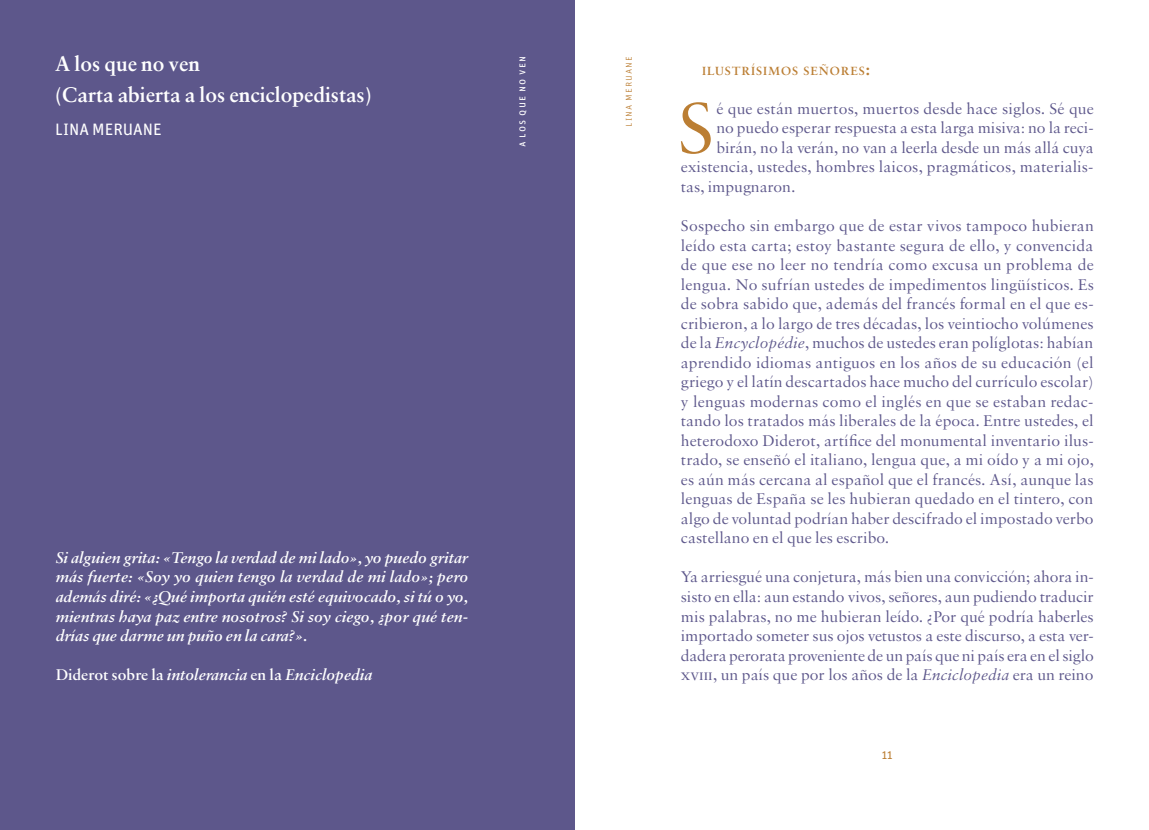
<style>
.page{position:relative;width:1149px;height:830px;background:#fff}
.page>*{position:absolute;margin:0;border:0;box-sizing:border-box;transform-origin:0 0}
.t1{font:76.5px "Sabon MT Std";color:#bb7e33}
.t2{font:700 21px/30.3px "Sabon LT Pro";color:#fff}
.t3{font:16.5px/19.5px "Sabon MT Std";color:#5d578b;text-align:justify}
.t4{font:italic 600 16.5px/19.5px "Sabon MT Std";color:#fff;text-align:justify}
.t5{font:16.5px "Unit Pro";color:#fff}
.t6{font:600 12.6px "Sabon MT Std";letter-spacing:.07em;color:#bb7e33}
.t7{font:12px "Unit Pro";color:#bb7e33}
.t8{font:10.5px "Unit Pro";letter-spacing:.1em;color:#fff}
.t9{font:300 10.5px "Unit Pro";letter-spacing:.1em;color:#bb7e33}
.s1{font-style:normal}
.s2{font-size:18px}
.s3{font-style:italic}
</style>
<div class="page">
<div style="left:0;top:0;width:574px;height:829px;background:#5d578b"></div>
<p class="t2" style="left:55px;top:48px;width:318px">A los que no ven<br>(Carta abierta a los enciclopedistas)</p>
<p class="t5" style="left:55px;top:117px;width:108px">LINA MERUANE</p>
<p class="t8" style="left:514px;top:147px;width:92px;rotate:-90deg">a los que no ven</p>
<p class="t4" style="left:56px;top:547px;width:414px">Si alguien grita: «Tengo la verdad de mi lado», yo puedo gritar más fuerte: «Soy yo quien tengo la verdad de mi lado»; pero además diré: «¿Qué importa quién esté equivocado, si tú o yo, mientras haya paz entre nosotros? Si soy ciego, ¿por qué ten&shy;drías que darme un puño en la cara?».</p>
<p class="t4" style="left:56px;top:664px;width:318px"><span class="s1">Diderot sobre la</span> intolerancia <span class="s1">en la</span> Enciclopedia</p>
<p class="t9" style="left:621px;top:126px;width:72px;rotate:-90deg">lina meruane</p>
<p class="t6" style="left:702px;top:63px;width:170px">ILUSTRÍSIMOS SEÑORES<span class="s2">:</span></p>
<h1 class="t1" style="left:677px;top:81px;width:38px">S</h1>
<p class="t3" style="left:716px;top:98px;width:379px">é que están muertos, muertos desde hace siglos. Sé que</p>
<p class="t3" style="left:716px;top:118px;width:378px">no puedo esperar respuesta a esta larga misiva: no la reci-</p>
<p class="t3" style="left:716px;top:137px;width:378px">birán, no la verán, no van a leerla desde un más allá cuya</p>
<p class="t3" style="left:680px;top:157px;width:414px">existencia, ustedes, hombres laicos, pragmáticos, materialis-</p>
<p class="t3" style="left:680px;top:176px;width:116px">tas, impugnaron.</p>
<p class="t3" style="left:680px;top:215px;width:414px">Sospecho sin embargo que de estar vivos tampoco hubieran leído esta carta; estoy bastante segura de ello, y convencida de que ese no leer no tendría como excusa un problema de lengua. No sufrían ustedes de impedimentos lingüísticos. Es de sobra sabido que, además del francés formal en el que es&shy;cribieron, a lo largo de tres décadas, los veintiocho volúmenes de la <span class="s3">Encyclopédie</span>, muchos de ustedes eran políglotas: habían aprendido idiomas antiguos en los años de su educación (el griego y el latín descartados hace mucho del currículo escolar) y lenguas modernas como el inglés en que se estaban redac&shy;tando los tratados más liberales de la época. Entre ustedes, el heterodoxo Diderot, artífice del monumental inventario ilus&shy;trado, se enseñó el italiano, lengua que, a mi oído y a mi ojo, es aún más cercana al español que el francés. Así, aunque las lenguas de España se les hubieran quedado en el tintero, con algo de voluntad podrían haber descifrado el impostado verbo castellano en el que les escribo.</p>
<p class="t3" style="left:680px;top:566px;width:414px">Ya arriesgué una conjetura, más bien una convicción; ahora in&shy;sisto en ella: aun estando vivos, señores, aun pudiendo traducir mis palabras, no me hubieran leído. ¿Por qué podría haberles importado someter sus ojos vetustos a este discurso, a esta ver&shy;dadera perorata proveniente de un país que ni país era en el siglo XVIII, un país que por los años de la <span class="s3">Enciclopedia</span> era un reino</p>
<p class="t7" style="left:881px;top:746px;width:12px">11</p>
</div>
